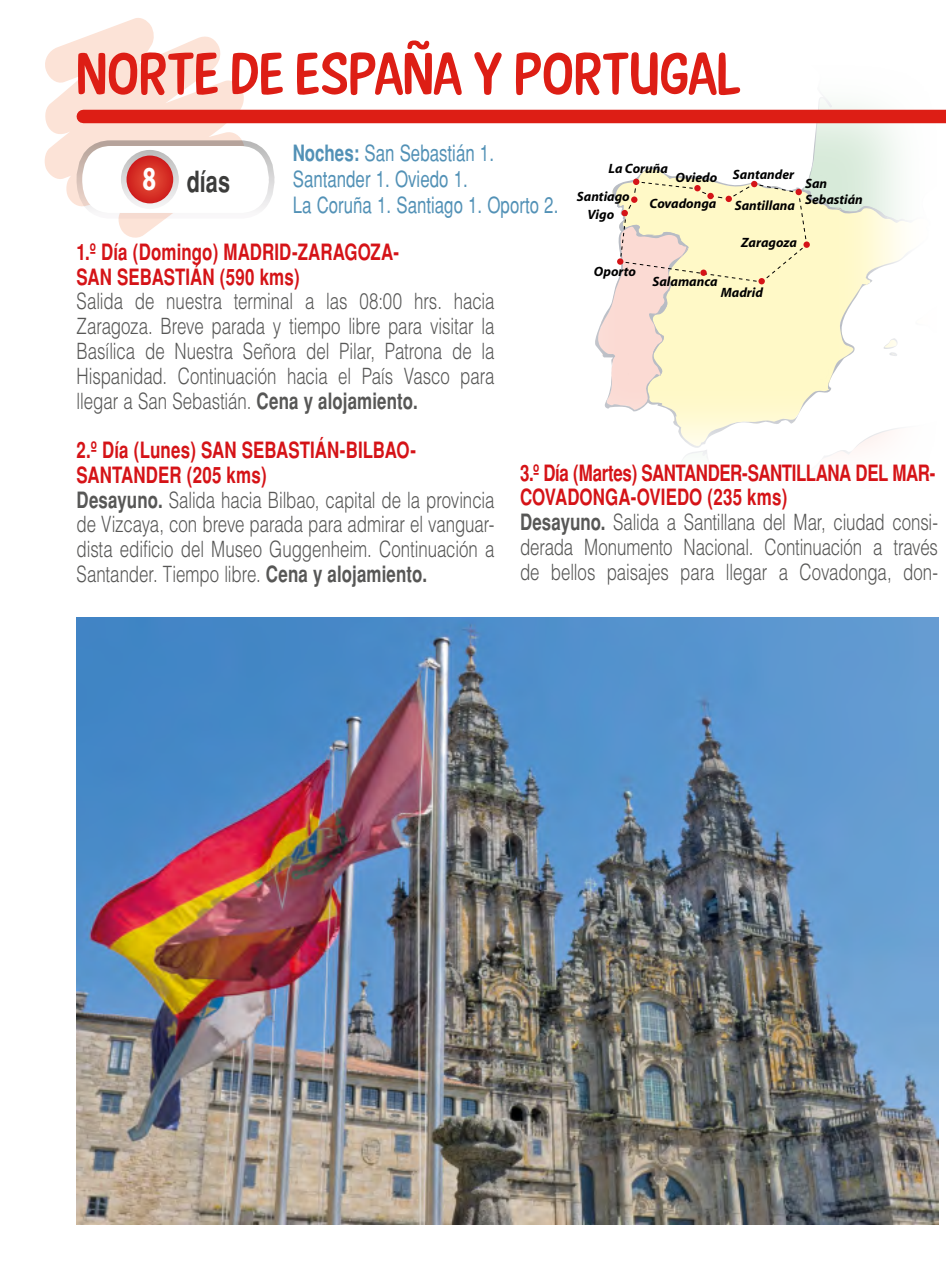
<style>
.page{position:relative;width:946px;height:1276px;background:#fff}
.page>*{position:absolute;margin:0;border:0;box-sizing:border-box;transform-origin:0 0}
.t1{font:58.5px "New Era Casual";color:#dd1e15}
.t2{font:700 29.25px "Helvetica";color:#3c3c3b;scale:.74 1}
.t3{font:300 22.5px/24.8px "Helvetica";letter-spacing:-.005em;color:#575756;scale:.75 1}
.t4{font:22.5px/25.9px "Helvetica";color:#5291b6;scale:.75 1}
.t5{font:700 22.5px/24.8px "Helvetica";letter-spacing:.005em;color:#d51317;scale:.75 1}
.t6{font:italic 700 13.5px/16.2px "Myriad";color:#000}
.s1{font-family:"Myriad";font-size:33.75px;color:#fff}
.s2{font-weight:700}
.s3{font-weight:700;color:#d51317}
</style>
<div class="page">
<svg style="left:524px;top:97px;width:412px;height:361px"></svg>
<div style="left:803px;top:241px;width:6px;height:7px;background:#d51317;border-radius:50%"></div>
<div style="left:83px;top:110px;width:862px;height:13px;background:#dd1e15"></div>
<svg style="left:44px;top:18px;width:236px;height:220px"></svg>
<svg style="left:124px;top:153px;width:52px;height:53px;background:#d64037"></svg>
<div style="left:121px;top:150px;width:58px;height:59px;border:6px solid #fff;border-radius:50%"></div>
<img style="left:77px;top:617px;width:861px;height:608px">
<h1 class="t1" style="left:77px;top:39px;width:666px">NORTE DE ESPAÑA Y PORTUGAL</h1>
<h2 class="t2" style="left:142px;top:164px;width:120px"><span class="s1">8</span> días</h2>
<p class="t4" style="left:293px;top:140px;width:355px"><span class="s2">Noches:</span> San Sebastián 1.<br>Santander 1. Oviedo 1.<br>La Coruña 1. Santiago 1. Oporto 2.</p>
<p class="t6" style="left:608px;top:161px;width:61px">La Coruña</p>
<p class="t6" style="left:675px;top:167px;width:120px">Oviedo Santander</p>
<p class="t6" style="left:577px;top:188px;width:54px">Santiago</p>
<p class="t6" style="left:587px;top:207px;width:28px">Vigo</p>
<p class="t6" style="left:649px;top:196px;width:68px">Covadonga</p>
<p class="t6" style="left:734px;top:198px;width:62px">Santillana</p>
<p class="t6" style="left:805px;top:176px;width:59px">San<br>Sebastián</p>
<p class="t5" style="left:77px;top:239px;width:431px">1.º Día (Domingo) MADRID-ZARAGOZA-<br>SAN SEBASTIÁN (590 kms)</p>
<p class="t3" style="left:77px;top:288px;width:559px;text-align:justify">Salida de nuestra terminal a las 08:00 hrs. hacia Zaragoza. Breve parada y tiempo libre para visitar la Basílica de Nuestra Señora del Pilar, Patrona de la Hispanidad. Continuación hacia el País Vasco para llegar a San Sebastián. <span class="s2">Cena y alojamiento.</span></p>
<p class="t3" style="left:77px;top:437px;width:559px"><span class="s3">2.º Día (Lunes) SAN SEBASTIÁN-BILBAO-SANTANDER (205 kms)<br></span><span class="s2">Desayuno.</span> Salida hacia Bilbao, capital de la provincia de Vizcaya, con breve parada para admirar el vanguar&shy;dista edificio del Museo Guggenheim. Continuación a Santander. Tiempo libre. <span class="s2">Cena y alojamiento.</span></p>
<p class="t6" style="left:593px;top:264px;width:44px">Oporto</p>
<p class="t6" style="left:741px;top:235px;width:57px">Zaragoza</p>
<p class="t6" style="left:720px;top:285px;width:44px">Madrid</p>
<p class="t6" style="left:652px;top:274px;width:67px">Salamanca</p>
<p class="t3" style="left:520px;top:460px;width:559px"><span class="s3">3.º Día (Martes) SANTANDER-SANTILLANA DEL MAR-COVADONGA-OVIEDO (235 kms)<br></span><span class="s2">Desayuno.</span> Salida a Santillana del Mar, ciudad consi&shy;derada Monumento Nacional. Continuación a través de bellos paisajes para llegar a Covadonga, don-</p>
</div>
